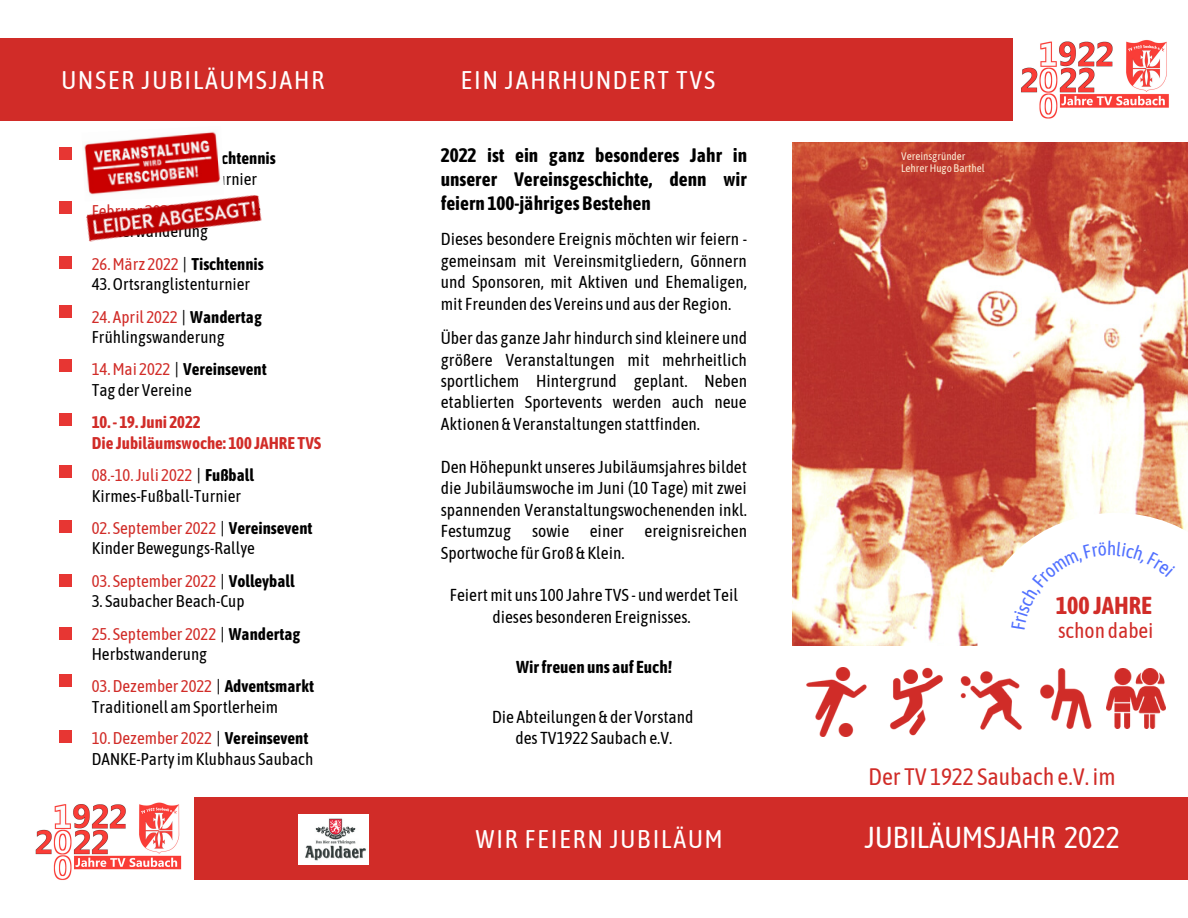
<style>
.page{position:relative;width:1188px;height:918px;background:#fff}
.page>*{position:absolute;margin:0;border:0;box-sizing:border-box;transform-origin:0 0}
.t1{font:30.3px "Asap Condensed";color:#fff}
.t2{font:25.5px "Asap Condensed";letter-spacing:.07em;color:#fff}
.t3{font:700 24.45px "Asap Condensed";color:#d12c28}
.t4{font:23.7px "Asap Condensed";color:#d12c28}
.t5{font:21.3px "Asap Condensed";color:#d12c28}
.t6{font:700 19.5px/24.3px "Asap Condensed";color:#000;text-align:justify}
.t7{font:17.25px/21.5px "Asap Condensed";color:#000;text-align:justify}
.t8{font:700 17.25px "Asap Condensed";color:#000}
.t9{font:16.95px/20.5px "Asap Condensed";color:#000}
.t10{font:16.95px/20.5px "Asap Condensed";color:#d12c28}
.t11{font:700 16.95px/20.5px "Asap Condensed";color:#d12c28}
.t12{font:10.95px/11.9px "Asap Condensed";color:#fcecd4}
.s1{color:#d12c28}
.s2{font-weight:700}
.s3{color:#000}
.s4{font-weight:700;color:#000}
</style>
<div class="page">
<img style="left:792px;top:142px;width:396px;height:503px">
<svg style="left:977px;top:513px;width:211px;height:216px"></svg>
<div style="left:188px;top:798px;width:1000px;height:82px;background:#d12c28"></div>
<div style="left:0;top:39px;width:1018px;height:82px;background:#d12c28"></div>
<div style="left:59px;top:147px;width:12px;height:13px;background:#e73633"></div>
<div style="left:59px;top:201px;width:12px;height:13px;background:#e73633"></div>
<div style="left:59px;top:256px;width:12px;height:12px;background:#e73633"></div>
<div style="left:59px;top:306px;width:12px;height:12px;background:#e73633"></div>
<div style="left:59px;top:360px;width:12px;height:12px;background:#e73633"></div>
<div style="left:59px;top:413px;width:12px;height:13px;background:#e73633"></div>
<div style="left:59px;top:466px;width:12px;height:12px;background:#e73633"></div>
<div style="left:59px;top:520px;width:12px;height:12px;background:#e73633"></div>
<div style="left:59px;top:575px;width:12px;height:12px;background:#e73633"></div>
<div style="left:59px;top:627px;width:12px;height:12px;background:#e73633"></div>
<div style="left:59px;top:674px;width:12px;height:13px;background:#e73633"></div>
<div style="left:59px;top:730px;width:12px;height:13px;background:#e73633"></div>
<img style="left:890px;top:667px;width:53px;height:69px">
<img style="left:960px;top:664px;width:68px;height:66px">
<img style="left:806px;top:667px;width:61px;height:70px">
<img style="left:1032px;top:664px;width:69px;height:65px">
<img style="left:1106px;top:669px;width:60px;height:59px">
<img style="left:298px;top:815px;width:71px;height:49px">
<img style="left:1013px;top:39px;width:156px;height:82px">
<img style="left:35px;top:798px;width:158px;height:82px">
<img style="left:84px;top:131px;width:134px;height:28px">
<img style="left:85px;top:159px;width:177px;height:83px">
<svg style="left:1011px;top:541px;width:164px;height:89px"></svg>
<h2 class="t2" style="left:62px;top:65px;width:264px">UNSER JUBILÄUMSJAHR</h2>
<h2 class="t2" style="left:461px;top:65px;width:256px">EIN JAHRHUNDERT TVS</h2>
<p class="t9" style="left:92px;top:201px;width:170px"><span class="s1">Februar2022</span> | <span class="s2">Wandertag<br></span>Winterwanderung</p>
<p class="t9" style="left:92px;top:253px;width:174px"><span class="s1">26.März2022</span> | <span class="s2">Tischtennis<br></span>43.Ortsranglistenturnier</p>
<p class="t9" style="left:92px;top:306px;width:172px"><span class="s1">24. April 2022</span> | <span class="s2">Wandertag<br></span>Frühlingswanderung</p>
<p class="t9" style="left:92px;top:359px;width:177px"><span class="s1">14.Mai 2022</span> | <span class="s2">Vereinsevent<br></span>TagderVereine</p>
<p class="t11" style="left:92px;top:412px;width:231px">10. -19.Juni 2022<br>DieJubiläumswoche: 100JAHRETVS</p>
<p class="t9" style="left:92px;top:465px;width:164px"><span class="s1">08.-10.Juli 2022</span> | <span class="s2">Fußball<br></span>Kirmes-Fußball-Turnier</p>
<p class="t9" style="left:92px;top:517px;width:222px"><span class="s1">02. September2022</span> | <span class="s2">Vereinsevent<br></span>KinderBewegungs-Rallye</p>
<p class="t10" style="left:92px;top:570px;width:204px">03. September2022 <span class="s3">|</span> <span class="s4">Volleyball</span></p>
<p class="t9" style="left:92px;top:591px;width:154px">3. SaubacherBeach-Cup</p>
<p class="t10" style="left:92px;top:623px;width:210px">25. September2022 <span class="s3">|</span> <span class="s4">Wandertag<br></span><span class="s3">Herbstwanderung</span></p>
<p class="t9" style="left:92px;top:676px;width:224px"><span class="s1">03.Dezember2022</span> | <span class="s2">Adventsmarkt<br></span>Traditionell amSportlerheim</p>
<p class="t9" style="left:92px;top:728px;width:223px"><span class="s1">10.Dezember2022</span> | <span class="s2">Vereinsevent<br></span>DANKE-PartyimKlubhausSaubach</p>
<p class="t6" style="left:441px;top:143px;width:308px">2022 ist ein ganz besonderes Jahr in unserer Vereinsgeschichte, denn wir feiern100-jährigesBestehen</p>
<p class="t7" style="left:441px;top:228px;width:308px">Dieses besondere Ereignis möchten wir feiern - gemeinsam mit Vereinsmitgliedern, Gönnern und Sponsoren, mit Aktiven und Ehemaligen, mit Freunden des Vereins und aus der Region.</p>
<p class="t7" style="left:441px;top:327px;width:308px">Über das ganze Jahr hindurch sind kleinere und größere Veranstaltungen mit mehrheitlich sportlichem Hintergrund geplant. Neben etablierten Sportevents werden auch neue Aktionen &amp; Veranstaltungen stattfinden.</p>
<p class="t7" style="left:441px;top:456px;width:308px">Den Höhepunkt unseresJubiläumsjahres bildet die Jubiläumswoche im Juni (10 Tage) mit zwei spannenden Veranstaltungswochenenden inkl.<br>Festumzug sowie einer ereignisreichen Sportwoche fürGroß &amp; Klein.</p>
<p class="t7" style="left:450px;top:585px;width:290px;text-align:center">Feiertmit uns 100 Jahre TVS - undwerdet Teil dieses besonderen Ereignisses.</p>
<p class="t8" style="left:516px;top:657px;width:157px">Wirfreuen uns auf Euch!</p>
<p class="t7" style="left:492px;top:706px;width:203px;line-height:20.9px;text-align:center">Die Abteilungen &amp; der Vorstand des TV1922 Saubach e.V.</p>
<h2 class="t2" style="left:475px;top:824px;width:248px">WIR FEIERN JUBILÄUM</h2>
<p class="t12" style="left:901px;top:150px;width:85px">Vereinsgründer<br>LehrerHugoBarthel</p>
<h3 class="t3" style="left:1056px;top:591px;width:98px">100JAHRE</h3>
<p class="t5" style="left:1058px;top:618px;width:97px">schondabei</p>
<h3 class="t4" style="left:868px;top:763px;width:249px">Der TV 1922 Saubach e.V. im</h3>
<h1 class="t1" style="left:864px;top:820px;width:257px">JUBILÄUMSJAHR 2022</h1>
</div>
